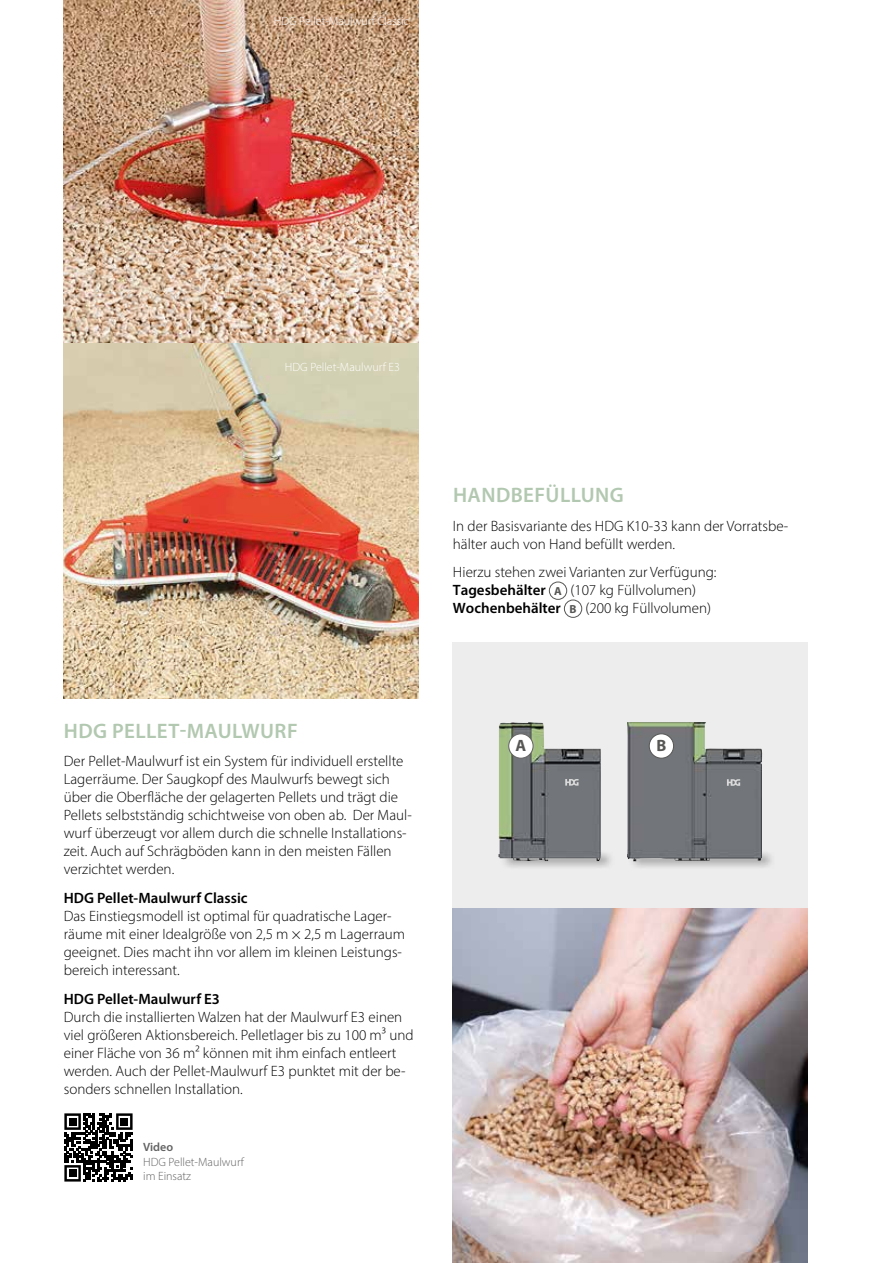
<style>
.page{position:relative;width:893px;height:1263px;background:#fff}
.page>*{position:absolute;margin:0;border:0;box-sizing:border-box;transform-origin:0 0}
.t1{font:600 21px "Myriad Pro";letter-spacing:.02em;color:#b2c8b0}
.t2{font:700 16.5px "Myriad Pro";color:#575756}
.t3{font:300 15px/18px "Myriad Pro";color:#000}
.t4{font:600 15px "Myriad Pro";color:#000}
.t5{font:300 12px "Myriad Pro";color:#fff}
.t6{font:300 12px/14.4px "Myriad Pro";color:#646363}
.t7{font:600 12px "Myriad Pro";color:#646363}
.s1{font-weight:600}
.s2{font-weight:700;font-size:11.7px;color:#575756}
</style>
<div class="page">
<img style="left:64px;top:0;width:355px;height:698px">
<div style="left:453px;top:642px;width:355px;height:266px;background:#ededed"></div>
<div style="left:549px;top:582px;width:18px;height:18px;border:1px solid #575756;border-radius:50%"></div>
<div style="left:564px;top:600px;width:18px;height:18px;border:1px solid #575756;border-radius:50%"></div>
<img style="left:453px;top:908px;width:355px;height:355px">
<div style="left:499px;top:850px;width:116px;height:19px;background:#000;opacity:.75"></div>
<div style="left:628px;top:850px;width:148px;height:19px;background:#000;opacity:.75"></div>
<img style="left:498px;top:722px;width:103px;height:139px">
<svg style="left:565px;top:779px;width:14px;height:7px"></svg>
<div style="left:509px;top:734px;width:24px;height:24px;background:#fff;border-radius:50%"></div>
<div style="left:508px;top:733px;width:26px;height:26px;border:1px solid #646363;border-radius:50%"></div>
<img style="left:627px;top:722px;width:136px;height:139px">
<svg style="left:727px;top:779px;width:13px;height:7px"></svg>
<div style="left:649px;top:734px;width:25px;height:24px;background:#fff;border-radius:50%"></div>
<div style="left:649px;top:733px;width:25px;height:26px;border:1px solid #575756;border-radius:50%"></div>
<svg style="left:64px;top:1113px;width:69px;height:68px"></svg>
<div style="left:69px;top:1118px;width:7px;height:7px;background:#000"></div>
<div style="left:121px;top:1118px;width:7px;height:7px;background:#000"></div>
<div style="left:69px;top:1170px;width:7px;height:7px;background:#000"></div>
<p class="t5" style="left:274px;top:14px;width:137px">HDG Pellet-Maulwurf Classic</p>
<p class="t5" style="left:285px;top:360px;width:117px">HDG Pellet-Maulwurf E3</p>
<h1 class="t1" style="left:453px;top:482px;width:172px">HANDBEFÜLLUNG</h1>
<p class="t3" style="left:453px;top:516px;width:337px">In der Basisvariante des HDG K10-33 kann der Vorratsbe&shy;hälter auch von Hand befüllt werden.</p>
<p class="t3" style="left:453px;top:563px;width:265px">Hierzu stehen zwei Varianten zur Verfügung:<br><span class="s1">Tagesbehälter</span> <span class="s2">A</span> (107 kg Füllvolumen)<br><span class="s1">Wochenbehälter</span> <span class="s2">B</span> (200 kg Füllvolumen)</p>
<h1 class="t1" style="left:64px;top:717px;width:235px">HDG PELLET-MAULWURF</h1>
<p class="t3" style="left:64px;top:752px;width:350px">Der Pellet-Maulwurf ist ein System für individuell erstellte Lagerräume. Der Saugkopf des Maulwurfs bewegt sich über die Oberfläche der gelagerten Pellets und trägt die Pellets selbstständig schichtweise von oben ab. Der Maul&shy;wurf überzeugt vor allem durch die schnelle Installations&shy;zeit. Auch auf Schrägböden kann in den meisten Fällen verzichtet werden.</p>
<p class="t4" style="left:64px;top:888px;width:185px">HDG Pellet-Maulwurf Classic</p>
<p class="t3" style="left:64px;top:907px;width:343px">Das Einstiegsmodell ist optimal für quadratische Lager&shy;räume mit einer Idealgröße von 2,5 m × 2,5 m Lagerraum geeignet. Dies macht ihn vor allem im kleinen Leistungs&shy;bereich interessant.</p>
<p class="t4" style="left:64px;top:989px;width:158px">HDG Pellet-Maulwurf E3</p>
<p class="t3" style="left:64px;top:1007px;width:351px">Durch die installierten Walzen hat der Maulwurf E3 einen viel größeren Aktionsbereich. Pelletlager bis zu 100 m³ und einer Fläche von 36 m² können mit ihm einfach entleert werden. Auch der Pellet-Maulwurf E3 punktet mit der be&shy;sonders schnellen Installation.</p>
<p class="t7" style="left:143px;top:1139px;width:31px">Video</p>
<p class="t6" style="left:143px;top:1154px;width:102px">HDG Pellet-Maulwurf im Einsatz</p>
<p class="t2" style="left:515px;top:735px;width:12px">A</p>
<p class="t2" style="left:656px;top:735px;width:11px">B</p>
</div>
